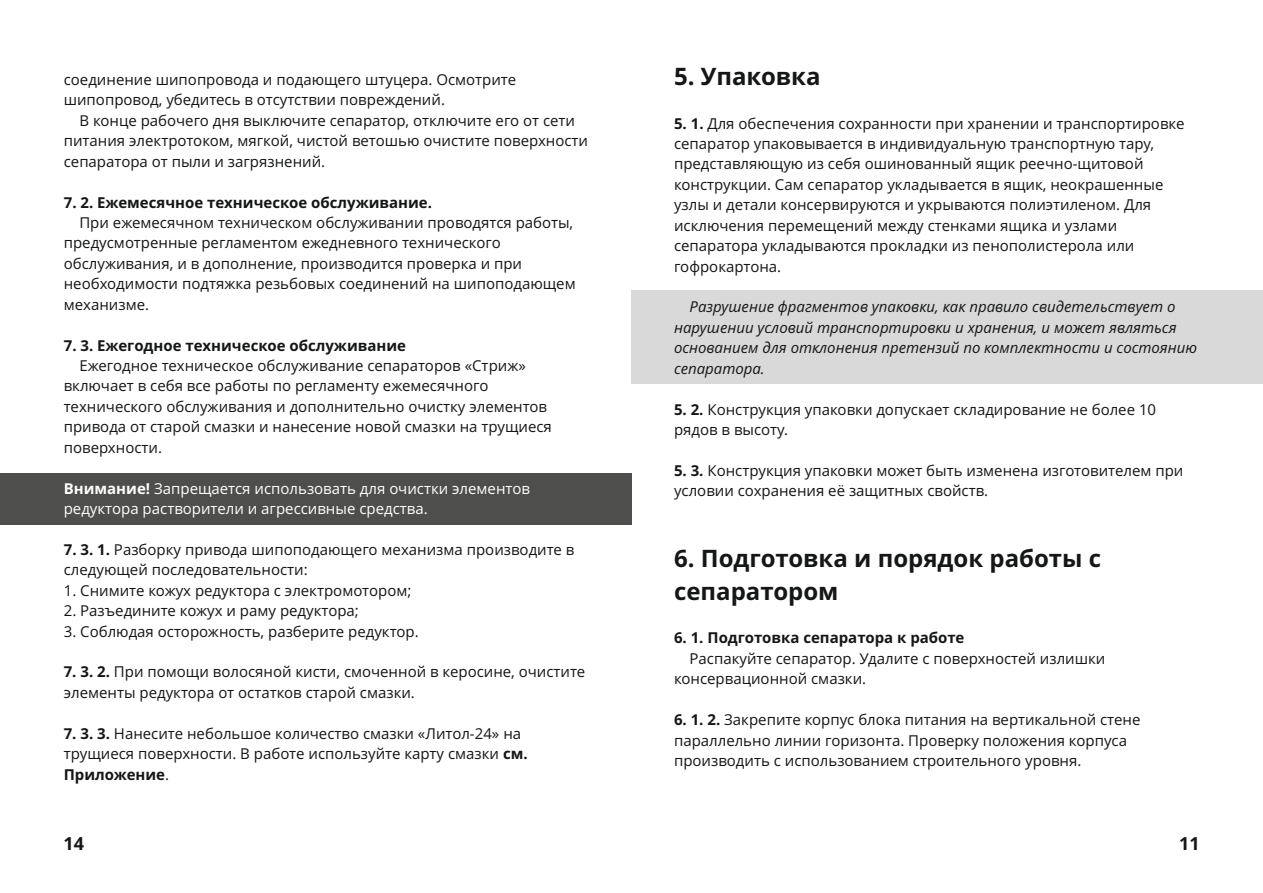
<style>
.page{position:relative;width:1263px;height:893px;background:#fff}
.page>*{position:absolute;margin:0;border:0;box-sizing:border-box;transform-origin:0 0}
.t1{font:700 24px/32.7px "Open Sans";color:#151616}
.t2{font:700 18px "Open Sans";color:#151616}
.t3{font:15px/20.4px "Open Sans";color:#151616}
.t4{font:italic 15px/20.4px "Open Sans";color:#151616}
.t5{font:700 15px "Open Sans";color:#151616}
.t6{font:15px/20.4px "Open Sans";color:#fff}
.s1{font-weight:700}
</style>
<div class="page">
<div style="left:0;top:473px;width:631px;height:51px;background:#4e4e4d"></div>
<div style="left:631px;top:290px;width:632px;height:94px;background:#d9d9da"></div>
<p class="t3" style="left:64px;top:71px;width:454px">соединение шипопровода и подающего штуцера. Осмотрите шипопровод, убедитесь в отсутствии повреждений.</p>
<p class="t3" style="left:64px;top:112px;width:526px;text-indent:16px">В конце рабочего дня выключите сепаратор, отключите его от сети питания электротоком, мягкой, чистой ветошью очистите поверхности сепаратора от пыли и загрязнений.</p>
<p class="t5" style="left:64px;top:196px;width:370px">7. 2. Ежемесячное техническое обслуживание.</p>
<p class="t3" style="left:64px;top:214px;width:513px;text-indent:16px">При ежемесячном техническом обслуживании проводятся работы, предусмотренные регламентом ежедневного технического обслуживания, и в дополнение, производится проверка и при необходимости подтяжка резьбовых соединений на шипоподающем механизме.</p>
<p class="t5" style="left:64px;top:339px;width:344px">7. 3. Ежегодное техническое обслуживание</p>
<p class="t3" style="left:64px;top:357px;width:490px;text-indent:16px">Ежегодное техническое обслуживание сепараторов «Стриж» включает в себя все работы по регламенту ежемесячного технического обслуживания и дополнительно очистку элементов привода от старой смазки и нанесение новой смазки на трущиеся поверхности.</p>
<p class="t6" style="left:64px;top:479px;width:468px"><span class="s1">Внимание!</span> Запрещается использовать для очистки элементов редуктора растворители и агрессивные средства.</p>
<p class="t3" style="left:64px;top:541px;width:512px"><span class="s1">7. 3. 1.</span> Разборку привода шипоподающего механизма производите в следующей последовательности:</p>
<p class="t3" style="left:64px;top:582px;width:349px">1. Снимите кожух редуктора с электромотором;</p>
<p class="t3" style="left:64px;top:602px;width:297px">2. Разъедините кожух и раму редуктора;</p>
<p class="t3" style="left:64px;top:622px;width:357px">3. Соблюдая осторожность, разберите редуктор.</p>
<p class="t3" style="left:64px;top:663px;width:523px"><span class="s1">7. 3. 2.</span> При помощи волосяной кисти, смоченной в керосине, очистите элементы редуктора от остатков старой смазки.</p>
<p class="t3" style="left:64px;top:725px;width:465px"><span class="s1">7. 3. 3.</span> Нанесите небольшое количество смазки «Литол-24» на трущиеся поверхности. В работе используйте карту смазки <span class="s1">см.<br>Приложение</span>.</p>
<h1 class="t1" style="left:674px;top:62px;width:148px">5. Упаковка</h1>
<p class="t3" style="left:674px;top:114px;width:512px"><span class="s1">5. 1.</span> Для обеспечения сохранности при хранении и транспортировке сепаратор упаковывается в индивидуальную транспортную тару, представляющую из себя ошинованный ящик реечно-щитовой конструкции. Сам сепаратор укладывается в ящик, неокрашенные узлы и детали консервируются и укрываются полиэтиленом. Для исключения перемещений между стенками ящика и узлами сепаратора укладываются прокладки из пенополистерола или гофрокартона.</p>
<p class="t4" style="left:674px;top:298px;width:525px;text-indent:16px">Разрушение фрагментов упаковки, как правило свидетельствует о нарушении условий транспортировки и хранения, и может являться основанием для отклонения претензий по комплектности и состоянию сепаратора.</p>
<p class="t3" style="left:674px;top:400px;width:484px"><span class="s1">5. 2.</span> Конструкция упаковки допускает складирование не более 10 рядов в высоту.</p>
<p class="t3" style="left:674px;top:462px;width:511px"><span class="s1">5. 3.</span> Конструкция упаковки может быть изменена изготовителем при условии сохранения её защитных свойств.</p>
<h1 class="t1" style="left:674px;top:544px;width:428px">6. Подготовка и порядок работы с сепаратором</h1>
<p class="t5" style="left:674px;top:632px;width:292px">6. 1. Подготовка сепаратора к работе</p>
<p class="t3" style="left:674px;top:650px;width:433px;text-indent:16px">Распакуйте сепаратор. Удалите с поверхностей излишки консервационной смазки.</p>
<p class="t3" style="left:674px;top:711px;width:468px"><span class="s1">6. 1. 2.</span> Закрепите корпус блока питания на вертикальной стене параллельно линии горизонта. Проверку положения корпуса производить с использованием строительного уровня.</p>
<p class="t2" style="left:63px;top:837px;width:22px">14</p>
<p class="t2" style="left:1179px;top:836px;width:22px">11</p>
</div>
